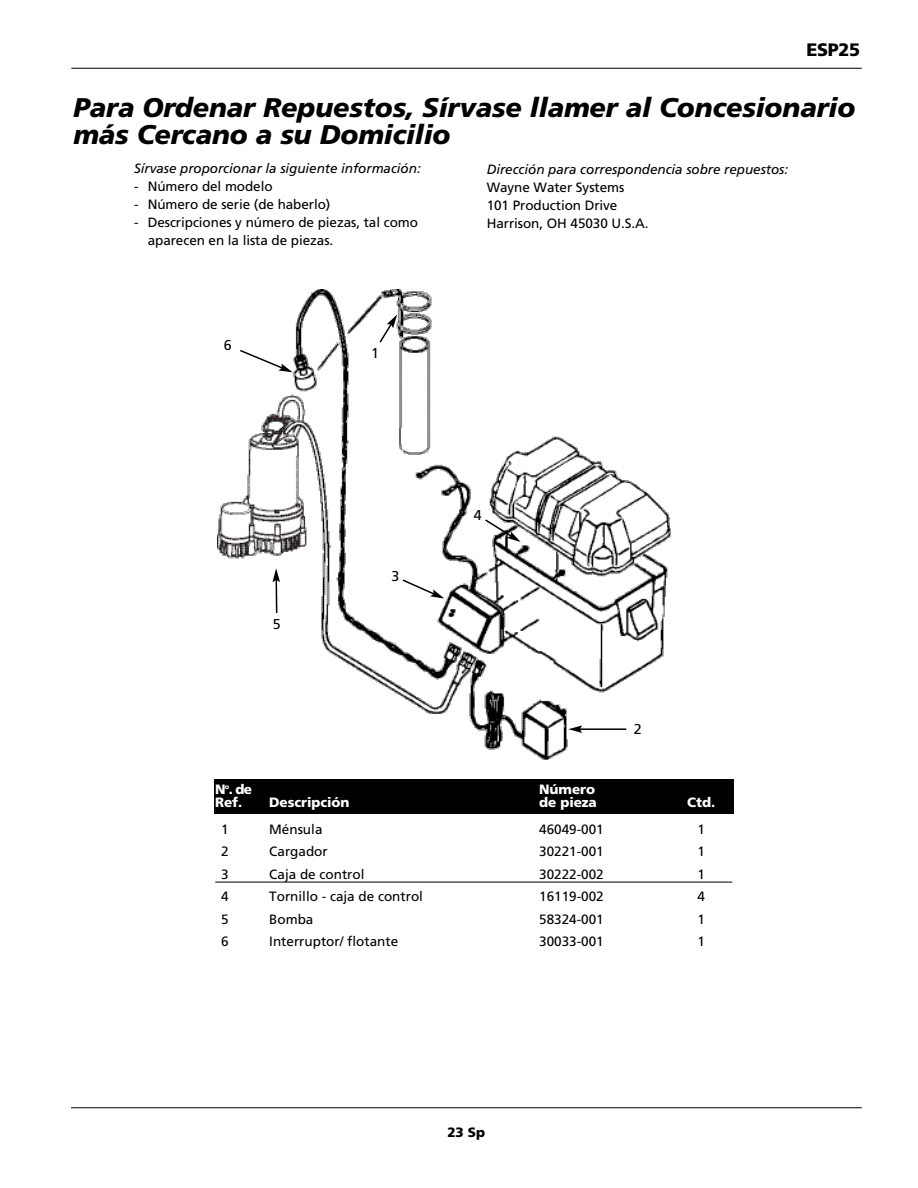
<style>
.page{position:relative;width:918px;height:1188px;background:#fff}
.page>*{position:absolute;margin:0;border:0;box-sizing:border-box;transform-origin:0 0}
.t1{font:italic 900 27px/27px "Frutiger";letter-spacing:-.005em;color:#000}
.t2{font:900 18px "Frutiger";letter-spacing:-.02em;color:#000}
.t3{font:14.25px "Frutiger";color:#000}
.t4{font:13.5px/18px "Frutiger";letter-spacing:-.005em;color:#000}
.t5{font:italic 13.5px "Frutiger";letter-spacing:-.005em;color:#000}
.t6{font:900 13.5px "Frutiger";letter-spacing:-.005em;color:#fff}
.t7{font:900 13.5px "Frutiger";color:#000}
</style>
<div class="page">
<svg style="left:215px;top:881px;width:518px;height:2px"></svg>
<div style="left:214px;top:779px;width:519px;height:35px;background:#000"></div>
<svg style="left:71px;top:67px;width:791px;height:2px;background:#7f7f7f"></svg>
<svg style="left:71px;top:1107px;width:791px;height:1px"></svg>
<img style="left:218px;top:290px;width:452px;height:470px">
<svg style="left:380px;top:314px;width:17px;height:28px"></svg>
<svg style="left:568px;top:725px;width:58px;height:8px"></svg>
<svg style="left:403px;top:579px;width:41px;height:20px"></svg>
<svg style="left:485px;top:519px;width:36px;height:23px"></svg>
<svg style="left:273px;top:568px;width:7px;height:45px"></svg>
<svg style="left:240px;top:350px;width:53px;height:22px"></svg>
<h2 class="t2" style="left:807px;top:43px;width:55px">ESP25</h2>
<h1 class="t1" style="left:73px;top:96px;width:783px">Para Ordenar Repuestos, Sírvase llamer al Concesionario más Cercano a su Domicilio</h1>
<p class="t5" style="left:134px;top:163px;width:288px">Sírvase proporcionar la siguiente información:</p>
<p class="t4" style="left:134px;top:178px;width:140px">- Número del modelo</p>
<p class="t4" style="left:134px;top:196px;width:198px">- Número de serie (de haberlo)</p>
<p class="t4" style="left:148px;top:214px;width:272px;text-indent:-14px">- Descripciones y número de piezas, tal como aparecen en la lista de piezas.</p>
<p class="t5" style="left:487px;top:164px;width:303px">Dirección para correspondencia sobre repuestos:</p>
<p class="t4" style="left:487px;top:180px;width:163px">Wayne Water Systems<br>101 Production Drive<br>Harrison, OH 45030 U.S.A.</p>
<p class="t3" style="left:224px;top:339px;width:9px">6</p>
<p class="t3" style="left:273px;top:619px;width:9px">5</p>
<p class="t3" style="left:371px;top:347px;width:9px">1</p>
<p class="t3" style="left:391px;top:570px;width:9px">3</p>
<p class="t3" style="left:474px;top:509px;width:9px">4</p>
<p class="t3" style="left:634px;top:723px;width:9px">2</p>
<p class="t6" style="left:215px;top:784px;width:38px">N<sup>o</sup>. de</p>
<p class="t6" style="left:539px;top:784px;width:57px">Número</p>
<p class="t6" style="left:215px;top:797px;width:29px">Ref.</p>
<p class="t6" style="left:269px;top:797px;width:82px">Descripción</p>
<p class="t6" style="left:539px;top:797px;width:59px">de pieza</p>
<p class="t6" style="left:687px;top:797px;width:29px">Ctd.</p>
<p class="t4" style="left:221px;top:821px;width:9px">1</p>
<p class="t4" style="left:269px;top:821px;width:55px">Ménsula</p>
<p class="t4" style="left:539px;top:821px;width:66px">46049-001</p>
<p class="t4" style="left:697px;top:821px;width:9px">1</p>
<p class="t4" style="left:221px;top:844px;width:9px">2</p>
<p class="t4" style="left:269px;top:844px;width:60px">Cargador</p>
<p class="t4" style="left:539px;top:844px;width:66px">30221-001</p>
<p class="t4" style="left:697px;top:844px;width:9px">1</p>
<p class="t4" style="left:221px;top:866px;width:9px">3</p>
<p class="t4" style="left:269px;top:866px;width:97px">Caja de control</p>
<p class="t4" style="left:539px;top:866px;width:66px">30222-002</p>
<p class="t4" style="left:697px;top:866px;width:9px">1</p>
<p class="t4" style="left:221px;top:889px;width:9px">4</p>
<p class="t4" style="left:269px;top:889px;width:155px">Tornillo - caja de control</p>
<p class="t4" style="left:539px;top:889px;width:66px">16119-002</p>
<p class="t4" style="left:697px;top:889px;width:9px">4</p>
<p class="t4" style="left:221px;top:911px;width:9px">5</p>
<p class="t4" style="left:269px;top:911px;width:46px">Bomba</p>
<p class="t4" style="left:539px;top:911px;width:66px">58324-001</p>
<p class="t4" style="left:697px;top:911px;width:9px">1</p>
<p class="t4" style="left:221px;top:934px;width:9px">6</p>
<p class="t4" style="left:269px;top:934px;width:131px">Interruptor/ flotante</p>
<p class="t4" style="left:539px;top:934px;width:66px">30033-001</p>
<p class="t4" style="left:697px;top:934px;width:9px">1</p>
<p class="t7" style="left:447px;top:1127px;width:39px">23 Sp</p>
</div>
